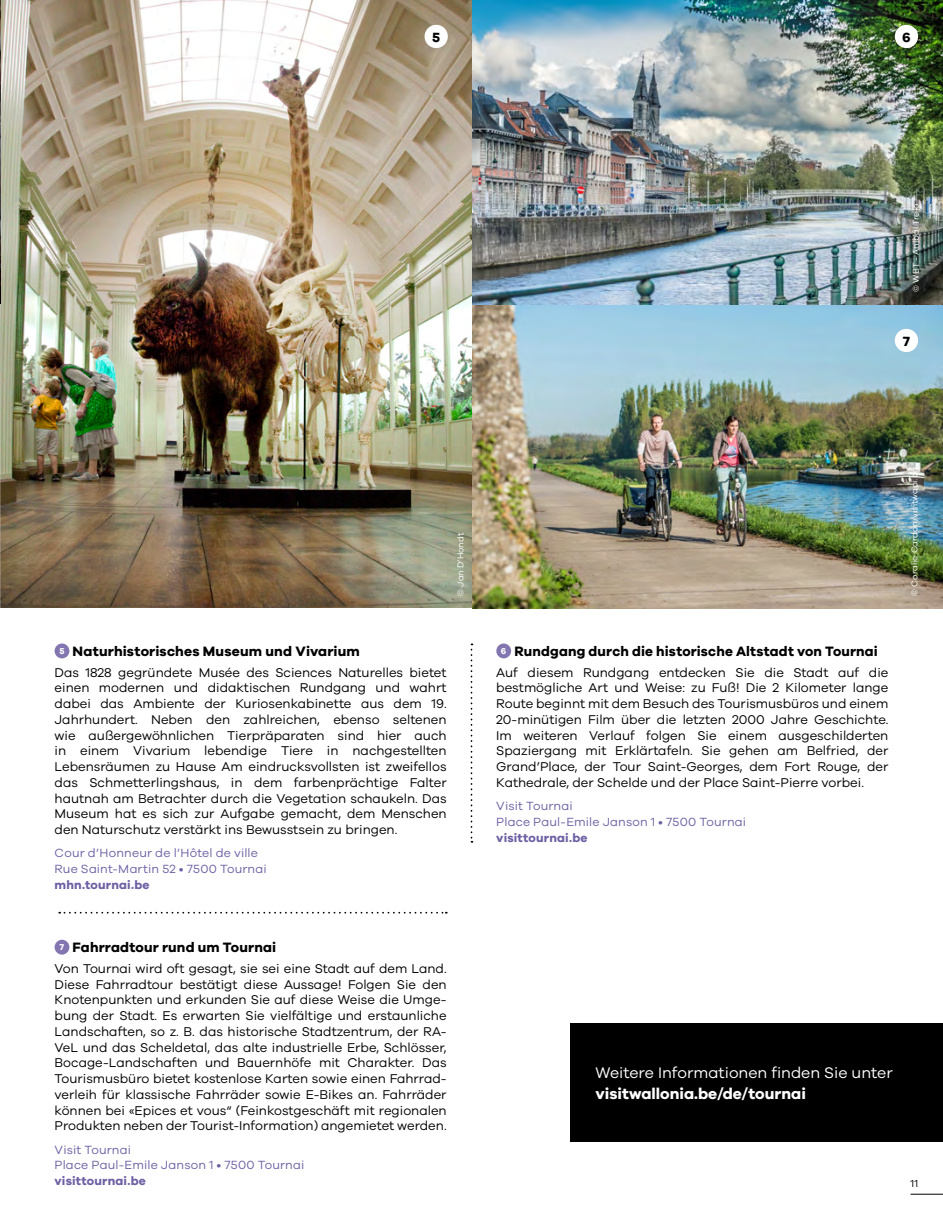
<style>
.page{position:relative;width:943px;height:1216px;background:#fff}
.page>*{position:absolute;margin:0;border:0;box-sizing:border-box;transform-origin:0 0}
.t1{font:15.75px "Galano Grotesque";color:#fff}
.t2{font:700 15.75px "Galano Grotesque";color:#fff}
.t3{font:700 14px "Galano Grotesque";letter-spacing:.01em;color:#000}
.t4{font:13.12px/15.8px "Galano Grotesque";color:#000;text-align:justify}
.t5{font:12.25px/15.8px "Galano Grotesque";letter-spacing:.015em;color:#6e60a3}
.t6{font:700 12.25px "Galano Grotesque";letter-spacing:.015em;color:#6e60a3}
.t7{font:10.5px "Galano Grotesque";color:#000}
.t8{font:8.75px "Galano Grotesque";color:#fff}
</style>
<div class="page">
<img style="left:1px;top:0;width:471px;height:608px">
<img style="left:472px;top:304px;width:471px;height:304px">
<img style="left:0;top:304px;width:1px;height:304px">
<img style="left:0;top:0;width:1px;height:304px">
<img style="left:472px;top:0;width:471px;height:304px">
<div style="left:424px;top:25px;width:24px;height:23px;background:#fff;border-radius:50%"></div>
<div style="left:894px;top:25px;width:24px;height:23px;background:#fff;border-radius:50%"></div>
<div style="left:55px;top:939px;width:14px;height:15px;background:#8375b0;border-radius:50%"></div>
<svg style="left:470px;top:643px;width:2px;height:199px"></svg>
<div style="left:55px;top:643px;width:14px;height:15px;background:#8375b0;border-radius:50%"></div>
<div style="left:496px;top:643px;width:15px;height:15px;background:#8375b0;border-radius:50%"></div>
<svg style="left:59px;top:911px;width:388px;height:2px"></svg>
<div style="left:894px;top:329px;width:24px;height:23px;background:#fff;border-radius:50%"></div>
<div style="left:570px;top:1023px;width:373px;height:118px;background:#000"></div>
<hr style="left:910px;top:1193px;width:33px;height:1px;background:#000">
<p class="t8" style="left:910px;top:291px;width:89px;rotate:-90deg">© WBT - Anibal Trejo</p>
<p class="t8" style="left:455px;top:595px;width:64px;rotate:-90deg">© Jan D’Hondt</p>
<p class="t3" style="left:73px;top:642px;width:289px">Naturhistorisches Museum und Vivarium</p>
<p class="t4" style="left:55px;top:664px;width:393px">Das 1828 gegründete Musée des Sciences Naturelles bietet einen modernen und didaktischen Rundgang und wahrt dabei das Ambiente der Kuriosenkabinette aus dem 19.<br>Jahrhundert. Neben den zahlreichen, ebenso seltenen wie außergewöhnlichen Tierpräparaten sind hier auch in einem Vivarium lebendige Tiere in nachgestellten Lebensräumen zu Hause Am eindrucksvollsten ist zweifellos das Schmetterlingshaus, in dem farbenprächtige Falter hautnah am Betrachter durch die Vegetation schaukeln. Das Museum hat es sich zur Aufgabe gemacht, dem Menschen den Naturschutz verstärkt ins Bewusstsein zu bringen.</p>
<p class="t5" style="left:55px;top:845px;width:214px">Cour d’Honneur de l’Hôtel de ville<br>Rue Saint-Martin 52 • 7500 Tournai</p>
<p class="t6" style="left:55px;top:877px;width:96px">mhn.tournai.be</p>
<p class="t3" style="left:73px;top:938px;width:205px">Fahrradtour rund um Tournai</p>
<p class="t4" style="left:55px;top:960px;width:393px">Von Tournai wird oft gesagt, sie sei eine Stadt auf dem Land.<br>Diese Fahrradtour bestätigt diese Aussage! Folgen Sie den Knotenpunkten und erkunden Sie auf diese Weise die Umge&shy;bung der Stadt. Es erwarten Sie vielfältige und erstaunliche Landschaften, so z. B. das historische Stadtzentrum, der RA-VeL und das Scheldetal, das alte industrielle Erbe, Schlösser, Bocage-Landschaften und Bauernhöfe mit Charakter. Das Tourismusbüro bietet kostenlose Karten sowie einen Fahrrad&shy;verleih für klassische Fahrräder sowie E-Bikes an. Fahrräder können bei «Epices et vous“ (Feinkostgeschäft mit regionalen Produkten neben der Tourist-Information) angemietet werden.</p>
<p class="t5" style="left:55px;top:1141px;width:251px">Visit Tournai<br>Place Paul-Emile Janson 1 • 7500 Tournai</p>
<p class="t6" style="left:55px;top:1173px;width:93px">visittournai.be</p>
<p class="t3" style="left:514px;top:642px;width:365px">Rundgang durch die historische Altstadt von Tournai</p>
<p class="t4" style="left:496px;top:664px;width:393px">Auf diesem Rundgang entdecken Sie die Stadt auf die bestmögliche Art und Weise: zu Fuß! Die 2 Kilometer lange Route beginnt mit dem Besuch des Tourismusbüros und einem 20-minütigen Film über die letzten 2000 Jahre Geschichte.<br>Im weiteren Verlauf folgen Sie einem ausgeschilderten Spaziergang mit Erklärtafeln. Sie gehen am Belfried, der Grand’Place, der Tour Saint-Georges, dem Fort Rouge, der Kathedrale, der Schelde und der Place Saint-Pierre vorbei.</p>
<p class="t5" style="left:496px;top:797px;width:251px">Visit Tournai<br>Place Paul-Emile Janson 1 • 7500 Tournai</p>
<p class="t6" style="left:496px;top:830px;width:93px">visittournai.be</p>
<p class="t8" style="left:909px;top:595px;width:129px;rotate:-90deg">© Coralie Cardon/visitwapi.be</p>
<p class="t1" style="left:595px;top:1063px;width:299px">Weitere Informationen finden Sie unter</p>
<p class="t2" style="left:595px;top:1084px;width:212px">visitwallonia.be/de/tournai</p>
<p class="t7" style="left:910px;top:1177px;width:9px">11</p>
</div>
